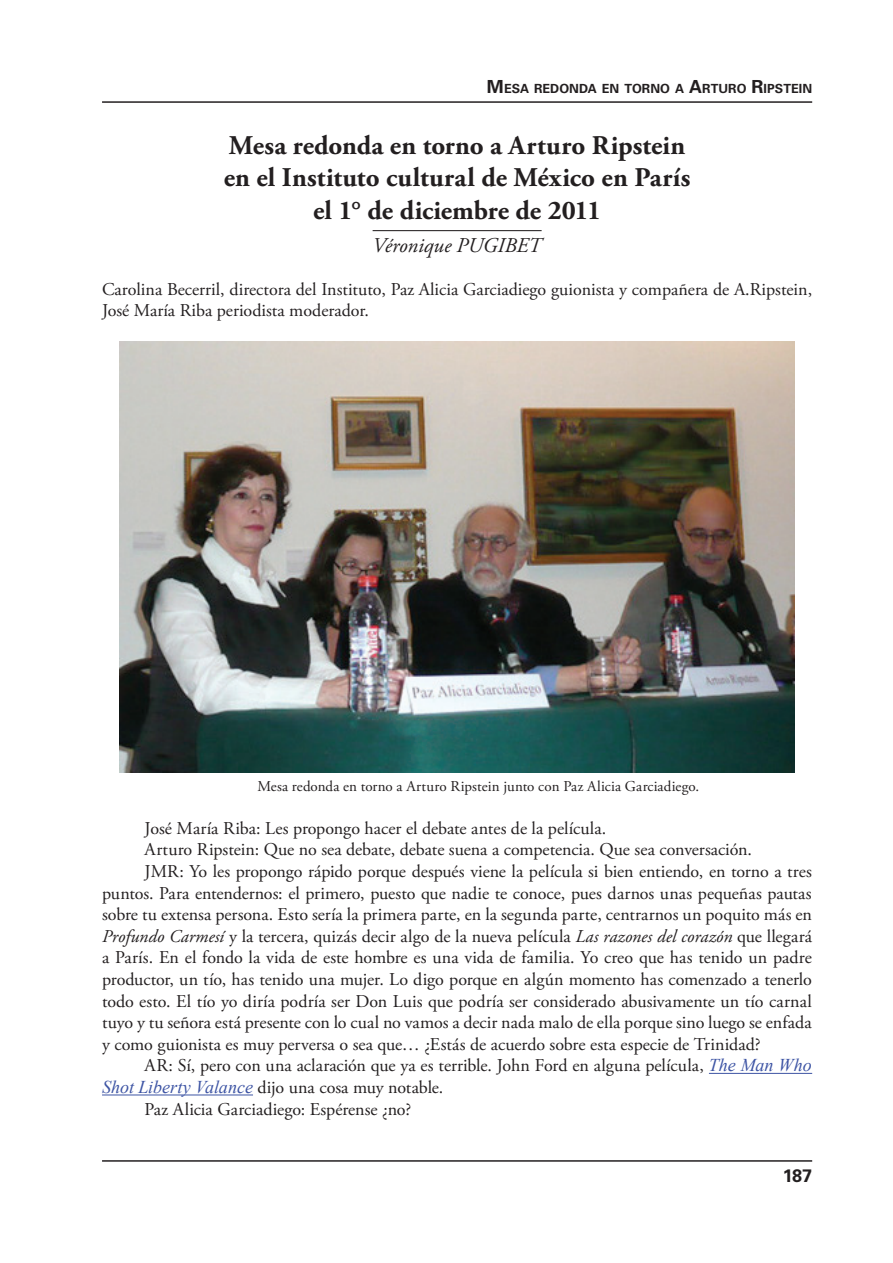
<style>
.page{position:relative;width:893px;height:1263px;background:#fff}
.page>*{position:absolute;margin:0;border:0;box-sizing:border-box;transform-origin:0 0}
.t1{font:700 27px/32.7px "Adobe Garamond Pro";color:#231f20;text-align:center}
.t2{font:italic 21px "Adobe Garamond Pro";letter-spacing:-.005em;color:#231f20}
.t3{font:18px/21.6px "Adobe Garamond Pro";color:#231f20}
.t4{font:700 18px "Univers LT Std";color:#231f20}
.t5{font:15px "Adobe Garamond Pro";letter-spacing:.005em;color:#231f20}
.t6{font:700 12.6px "Univers LT Std";color:#231f20}
.s1{font-size:18px}
.s2{font-style:italic}
.s3{font-family:"Times New Roman";font-style:italic;color:#3d54a4}
</style>
<div class="page">
<hr style="left:102px;top:101px;width:710px;height:2px;background:#231f20">
<hr style="left:102px;top:1160px;width:710px;height:2px;background:#231f20">
<hr style="left:373px;top:230px;width:169px;height:1px;background:#231f20">
<hr style="left:709px;top:1073px;width:103px;height:1px;background:#3d54a4">
<hr style="left:102px;top:1094px;width:151px;height:1px;background:#3d54a4">
<img style="left:120px;top:342px;width:675px;height:430px">
<p class="t6" style="left:487px;top:81px;width:327px"><span class="s1">M</span>ESA REDONDA EN TORNO A <span class="s1">A</span>RTURO <span class="s1">R</span>IPSTEIN</p>
<h1 class="t1" style="left:224px;top:129px;width:468px">Mesa redonda en torno a Arturo Ripstein en el Instituto cultural de México en París el 1° de diciembre de 2011</h1>
<p class="t2" style="left:373px;top:232px;width:171px">Véronique PUGIBET</p>
<p class="t3" style="left:102px;top:279px;width:712px">Carolina Becerril, directora del Instituto, Paz Alicia Garciadiego guionista y compañera de A.Ripstein,<br>José María Riba periodista moderador.</p>
<p class="t5" style="left:257px;top:777px;width:443px">Mesa redonda en torno a Arturo Ripstein junto con Paz Alicia Garciadiego.</p>
<p class="t3" style="left:145px;top:818px;width:463px">José María Riba: Les propongo hacer el debate antes de la película.</p>
<p class="t3" style="left:145px;top:839px;width:609px">Arturo Ripstein: Que no sea debate, debate suena a competencia. Que sea conversación.</p>
<p class="t3" style="left:145px;top:861px;width:669px">JMR: Yo les propongo rápido porque después viene la película si bien entiendo, en torno a tres</p>
<p class="t3" style="left:102px;top:883px;width:711px">puntos. Para entendernos: el primero, puesto que nadie te conoce, pues darnos unas pequeñas pautas</p>
<p class="t3" style="left:102px;top:904px;width:711px">sobre tu extensa persona. Esto sería la primera parte, en la segunda parte, centrarnos un poquito más en</p>
<p class="t3" style="left:102px;top:926px;width:711px"><span class="s2">Profundo Carmesí</span> y la tercera, quizás decir algo de la nueva película <span class="s2">Las razones del corazón</span> que llegará</p>
<p class="t3" style="left:102px;top:947px;width:711px">a París. En el fondo la vida de este hombre es una vida de familia. Yo creo que has tenido un padre</p>
<p class="t3" style="left:102px;top:969px;width:711px">productor, un tío, has tenido una mujer. Lo digo porque en algún momento has comenzado a tenerlo</p>
<p class="t3" style="left:102px;top:991px;width:711px">todo esto. El tío yo diría podría ser Don Luis que podría ser considerado abusivamente un tío carnal</p>
<p class="t3" style="left:102px;top:1012px;width:711px">tuyo y tu señora está presente con lo cual no vamos a decir nada malo de ella porque sino luego se enfada</p>
<p class="t3" style="left:102px;top:1034px;width:660px">y como guionista es muy perversa o sea que… ¿Estás de acuerdo sobre esta especie de Trinidad?</p>
<p class="t3" style="left:145px;top:1055px;width:669px">AR: Sí, pero con una aclaración que ya es terrible. John Ford en alguna película, <span class="s3">The Man Who</span></p>
<p class="t3" style="left:102px;top:1077px;width:343px"><span class="s3">Shot Liberty Valance</span> dijo una cosa muy notable.</p>
<p class="t3" style="left:145px;top:1099px;width:268px">Paz Alicia Garciadiego: Espérense ¿no?</p>
<p class="t4" style="left:783px;top:1165px;width:31px">187</p>
</div>
